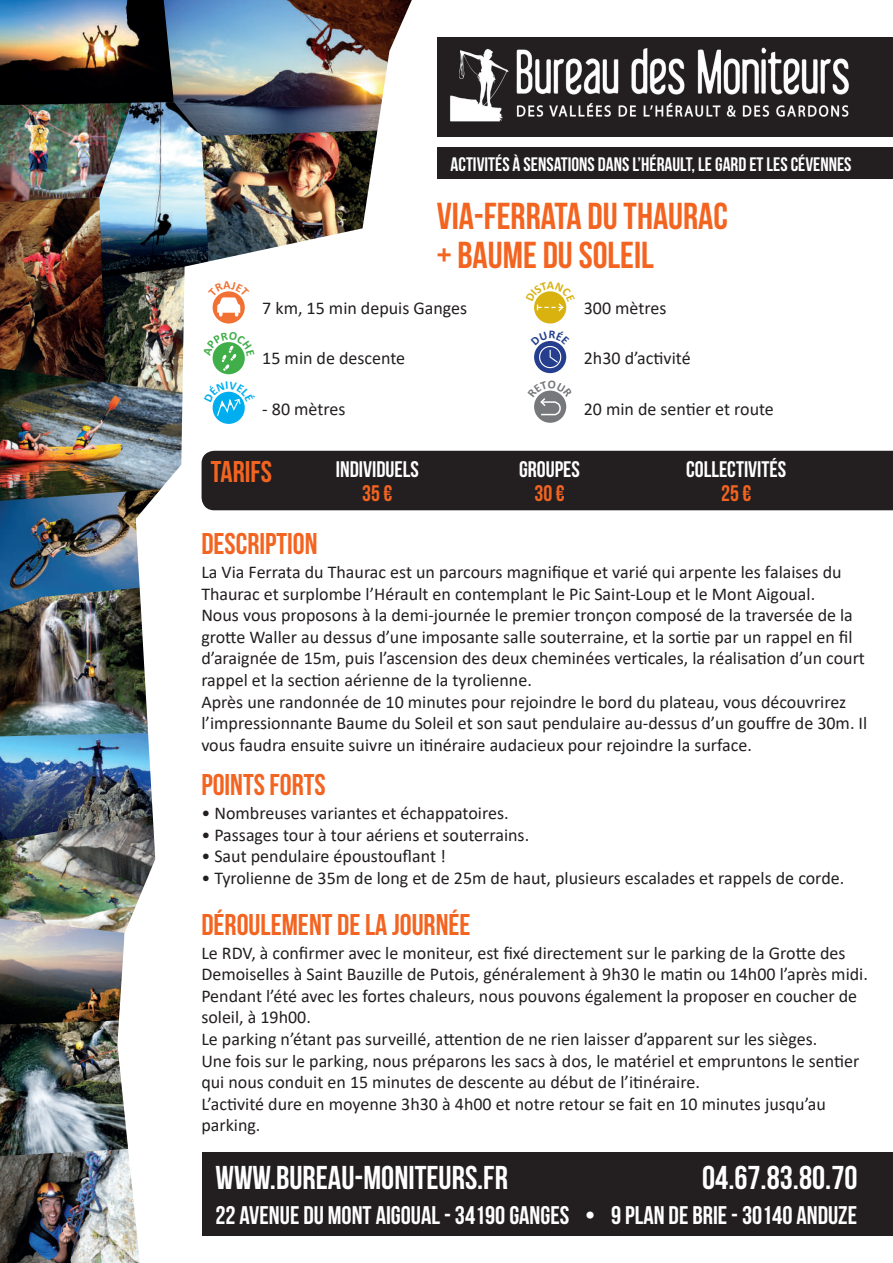
<style>
.page{position:relative;width:893px;height:1263px;background:#fff}
.page>*{position:absolute;margin:0;border:0;box-sizing:border-box;transform-origin:0 0}
.t1{font:37.5px/39px "Bebas Neue";color:#f36421}
.t2{font:33px "Bebas Neue";color:#fff}
.t3{font:30px "Bebas Neue";color:#f36421}
.t4{font:25.5px "Bebas Neue";color:#fff}
.t5{font:22.5px "Bebas Neue";color:#fff}
.t6{font:22.5px "Bebas Neue";color:#f36421}
.t7{font:19.5px "Bebas Neue";color:#fff}
.t8{font:18px/21.6px "Calibri";color:#231f20}
</style>
<div class="page">
<img style="left:0;top:619px;width:117px;height:114px">
<img style="left:107px;top:281px;width:10px;height:85px">
<img style="left:107px;top:203px;width:10px;height:78px">
<img style="left:0;top:203px;width:107px;height:163px">
<img style="left:0;top:105px;width:117px;height:98px">
<img style="left:0;top:366px;width:117px;height:122px">
<img style="left:0;top:1159px;width:117px;height:104px">
<img style="left:0;top:733px;width:117px;height:82px">
<img style="left:0;top:0;width:117px;height:105px">
<img style="left:0;top:488px;width:117px;height:131px">
<img style="left:0;top:815px;width:117px;height:99px">
<img style="left:0;top:914px;width:117px;height:105px">
<img style="left:0;top:1019px;width:117px;height:140px">
<img style="left:117px;top:0;width:305px;height:1263px">
<div style="left:437px;top:37px;width:456px;height:100px;background:#231f20"></div>
<img style="left:450px;top:47px;width:399px;height:75px">
<div style="left:437px;top:148px;width:456px;height:31px;background:#231f20"></div>
<div style="left:202px;top:451px;width:691px;height:59px;background:#231f20"></div>
<div style="left:213px;top:291px;width:32px;height:32px;background:#f17134;border-radius:50%"></div>
<div style="left:213px;top:342px;width:32px;height:32px;background:#40ae49;border-radius:50%"></div>
<div style="left:213px;top:392px;width:32px;height:32px;background:#00aeef;border-radius:50%"></div>
<div style="left:534px;top:291px;width:32px;height:32px;background:#d9b210;border-radius:50%"></div>
<svg style="left:534px;top:341px;width:32px;height:32px"></svg>
<div style="left:539px;top:346px;width:22px;height:22px;border:1px solid #fff;border-radius:50%"></div>
<div style="left:534px;top:391px;width:32px;height:32px;background:#76787b;border-radius:50%"></div>
<div style="left:202px;top:1152px;width:691px;height:84px;background:#231f20"></div>
<svg style="left:208px;top:281px;width:41px;height:35px"></svg>
<svg style="left:203px;top:332px;width:52px;height:39px"></svg>
<svg style="left:204px;top:381px;width:51px;height:36px"></svg>
<svg style="left:534px;top:291px;width:33px;height:22px"></svg>
<svg style="left:534px;top:341px;width:33px;height:23px"></svg>
<svg style="left:534px;top:390px;width:33px;height:26px"></svg>
<p class="t7" style="left:451px;top:153px;width:402px">ACTIVITÉS À SENSATIONS DANS L’HÉRAULT, LE GARD ET LES CÉVENNES</p>
<h1 class="t1" style="left:437px;top:196px;width:293px">VIA-FERRATA DU THAURAC + BAUME DU SOLEIL</h1>
<p class="t8" style="left:262px;top:296px;width:206px">7 km, 15 min depuis Ganges</p>
<p class="t8" style="left:584px;top:296px;width:84px">300 mètres</p>
<p class="t8" style="left:262px;top:347px;width:144px">15 min de descente</p>
<p class="t8" style="left:584px;top:347px;width:108px">2h30 d’activité</p>
<p class="t8" style="left:262px;top:398px;width:85px">- 80 mètres</p>
<p class="t8" style="left:584px;top:398px;width:192px">20 min de sentier et route</p>
<h3 class="t3" style="left:211px;top:455px;width:63px">TARIFS</h3>
<h3 class="t3" style="left:201px;top:527px;width:118px">DESCRIPTION</h3>
<p class="t5" style="left:336px;top:456px;width:85px">INDIVIDUELS</p>
<p class="t6" style="left:362px;top:481px;width:32px">35 €</p>
<p class="t5" style="left:519px;top:456px;width:62px">GROUPES</p>
<p class="t6" style="left:534px;top:481px;width:32px">30 €</p>
<p class="t5" style="left:686px;top:456px;width:102px">COLLECTIVITÉS</p>
<p class="t6" style="left:721px;top:481px;width:32px">25 €</p>
<p class="t8" style="left:201px;top:561px;width:667px">La Via Ferrata du Thaurac est un parcours magnifique et varié qui arpente les falaises du Thaurac et surplombe l’Hérault en contemplant le Pic Saint-Loup et le Mont Aigoual.<br>Nous vous proposons à la demi-journée le premier tronçon composé de la traversée de la grotte Waller au dessus d’une imposante salle souterraine, et la sortie par un rappel en fil d’araignée de 15m, puis l’ascension des deux cheminées verticales, la réalisation d’un court rappel et la section aérienne de la tyrolienne.<br>Après une randonnée de 10 minutes pour rejoindre le bord du plateau, vous découvrirez l’impressionnante Baume du Soleil et son saut pendulaire au-dessus d’un gouffre de 30m. Il vous faudra ensuite suivre un itinéraire audacieux pour rejoindre la surface.</p>
<h3 class="t3" style="left:201px;top:768px;width:126px">POINTS FORTS</h3>
<p class="t8" style="left:201px;top:802px;width:309px">• Nombreuses variantes et échappatoires.</p>
<p class="t8" style="left:201px;top:824px;width:329px">• Passages tour à tour aériens et souterrains.</p>
<p class="t8" style="left:201px;top:845px;width:246px">• Saut pendulaire époustouflant !</p>
<p class="t8" style="left:201px;top:867px;width:644px">• Tyrolienne de 35m de long et de 25m de haut, plusieurs escalades et rappels de corde.</p>
<h3 class="t3" style="left:201px;top:908px;width:271px">DÉROULEMENT DE LA JOURNÉE</h3>
<p class="t8" style="left:201px;top:941px;width:668px">Le RDV, à confirmer avec le moniteur, est fixé directement sur le parking de la Grotte des Demoiselles à Saint Bauzille de Putois, généralement à 9h30 le matin ou 14h00 l’après midi.<br>Pendant l’été avec les fortes chaleurs, nous pouvons également la proposer en coucher de soleil, à 19h00.<br>Le parking n’étant pas surveillé, attention de ne rien laisser d’apparent sur les sièges.<br>Une fois sur le parking, nous préparons les sacs à dos, le matériel et empruntons le sentier qui nous conduit en 15 minutes de descente au début de l’itinéraire.<br>L’activité dure en moyenne 3h30 à 4h00 et notre retour se fait en 10 minutes jusqu’au parking.</p>
<h2 class="t2" style="left:215px;top:1159px;width:294px">WWW.BUREAU-MONITEURS.FR</h2>
<h3 class="t4" style="left:215px;top:1202px;width:643px">22 AVENUE DU MONT AIGOUAL - 34190 GANGES • 9 PLAN DE BRIE - 30140 ANDUZE</h3>
<h2 class="t2" style="left:702px;top:1159px;width:157px">04.67.83.80.70</h2>
</div>
